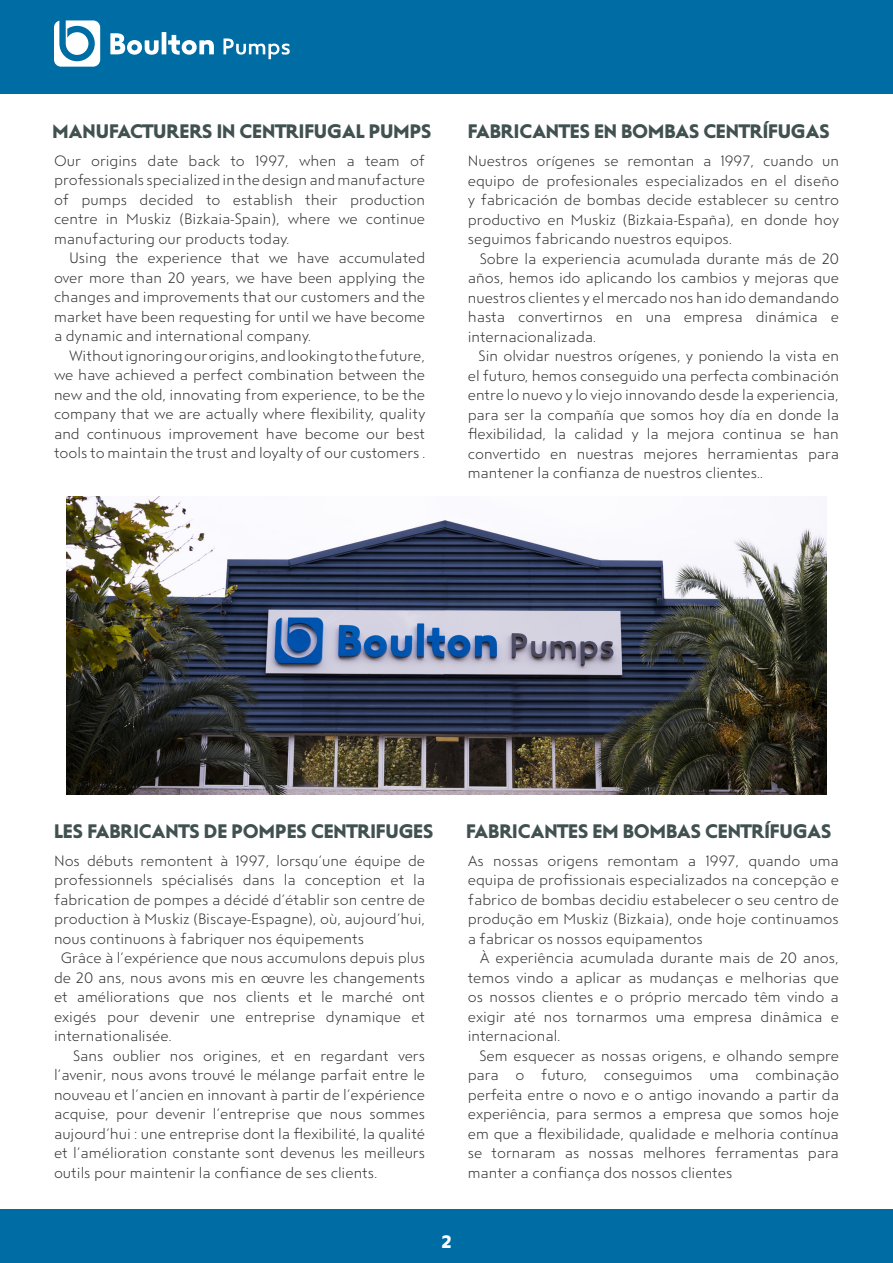
<style>
.page{position:relative;width:893px;height:1263px;background:#fff}
.page>*{position:absolute;margin:0;border:0;box-sizing:border-box;transform-origin:0 0}
.t1{font:700 19.5px "Steagal";color:#405150}
.t2{font:700 18px "Steagal";color:#fff}
.t3{font:300 15px/19.5px "Steagal";color:#312f30;text-align:justify}
</style>
<div class="page">
<div style="left:0;top:0;width:893px;height:93px;background:#006ca4"></div>
<svg style="left:54px;top:20px;width:46px;height:47px"></svg>
<svg style="left:110px;top:33px;width:49px;height:22px"></svg>
<hr style="left:162px;top:32px;width:4px;height:22px;background:#fff">
<svg style="left:168px;top:35px;width:46px;height:20px"></svg>
<svg style="left:223px;top:38px;width:67px;height:21px"></svg>
<div style="left:0;top:1209px;width:893px;height:54px;background:#006ca4"></div>
<img style="left:66px;top:496px;width:761px;height:298px">
<p class="t1" style="left:53px;top:120px;width:381px">MANUFACTURERS IN CENTRIFUGAL PUMPS</p>
<p class="t1" style="left:468px;top:120px;width:363px">FABRICANTES EN BOMBAS CENTRÍFUGAS</p>
<p class="t3" style="left:54px;top:151px;width:373px">Our origins date back to 1997, when a team of professionals specialized in the design and manufacture of pumps decided to establish their production centre in Muskiz (Bizkaia-Spain), where we continue manufacturing our products today.</p>
<p class="t3" style="left:54px;top:249px;width:373px;text-indent:15px">Using the experience that we have accumulated over more than 20 years, we have been applying the changes and improvements that our customers and the market have been requesting for until we have become a dynamic and international company.</p>
<p class="t3" style="left:54px;top:346px;width:373px;text-indent:15px">Without ignoring our origins, and looking to the future, we have achieved a perfect combination between the new and the old, innovating from experience, to be the company that we are actually where flexibility, quality and continuous improvement have become our best tools to maintain the trust and loyalty of our customers .</p>
<p class="t3" style="left:468px;top:151px;width:373px">Nuestros orígenes se remontan a 1997, cuando un equipo de profesionales especializados en el diseño y fabricación de bombas decide establecer su centro productivo en Muskiz (Bizkaia-España), en donde hoy seguimos fabricando nuestros equipos.</p>
<p class="t3" style="left:468px;top:249px;width:373px;text-indent:12px">Sobre la experiencia acumulada durante más de 20 años, hemos ido aplicando los cambios y mejoras que nuestros clientes y el mercado nos han ido demandando hasta convertirnos en una empresa dinámica e internacionalizada.</p>
<p class="t3" style="left:468px;top:346px;width:373px;text-indent:10px">Sin olvidar nuestros orígenes, y poniendo la vista en el futuro, hemos conseguido una perfecta combinación entre lo nuevo y lo viejo innovando desde la experiencia, para ser la compañía que somos hoy día en donde la flexibilidad, la calidad y la mejora continua se han convertido en nuestras mejores herramientas para mantener la confianza de nuestros clientes..</p>
<p class="t1" style="left:54px;top:820px;width:381px">LES FABRICANTS DE POMPES CENTRIFUGES</p>
<p class="t3" style="left:54px;top:851px;width:373px">Nos débuts remontent à 1997, lorsqu’une équipe de professionnels spécialisés dans la conception et la fabrication de pompes a décidé d’établir son centre de production à Muskiz (Biscaye-Espagne), où, aujourd’hui, nous continuons à fabriquer nos équipements</p>
<p class="t3" style="left:54px;top:948px;width:373px;text-indent:7px">Grâce à l’expérience que nous accumulons depuis plus de 20 ans, nous avons mis en œuvre les changements et améliorations que nos clients et le marché ont exigés pour devenir une entreprise dynamique et internationalisée.</p>
<p class="t3" style="left:54px;top:1046px;width:373px;text-indent:19px">Sans oublier nos origines, et en regardant vers l’avenir, nous avons trouvé le mélange parfait entre le nouveau et l’ancien en innovant à partir de l’expérience acquise, pour devenir l’entreprise que nous sommes aujourd’hui : une entreprise dont la flexibilité, la qualité et l’amélioration constante sont devenus les meilleurs outils pour maintenir la confiance de ses clients.</p>
<p class="t1" style="left:466px;top:820px;width:367px">FABRICANTES EM BOMBAS CENTRÍFUGAS</p>
<p class="t3" style="left:468px;top:851px;width:373px">As nossas origens remontam a 1997, quando uma equipa de profissionais especializados na concepção e fabrico de bombas decidiu estabelecer o seu centro de produção em Muskiz (Bizkaia), onde hoje continuamos a fabricar os nossos equipamentos</p>
<p class="t3" style="left:468px;top:948px;width:373px;text-indent:12px">À experiência acumulada durante mais de 20 anos, temos vindo a aplicar as mudanças e melhorias que os nossos clientes e o próprio mercado têm vindo a exigir até nos tornarmos uma empresa dinâmica e internacional.</p>
<p class="t3" style="left:468px;top:1046px;width:373px;text-indent:11px">Sem esquecer as nossas origens, e olhando sempre para o futuro, conseguimos uma combinação perfeita entre o novo e o antigo inovando a partir da experiência, para sermos a empresa que somos hoje em que a flexibilidade, qualidade e melhoria contínua se tornaram as nossas melhores ferramentas para manter a confiança dos nossos clientes</p>
<p class="t2" style="left:441px;top:1231px;width:12px">2</p>
</div>
